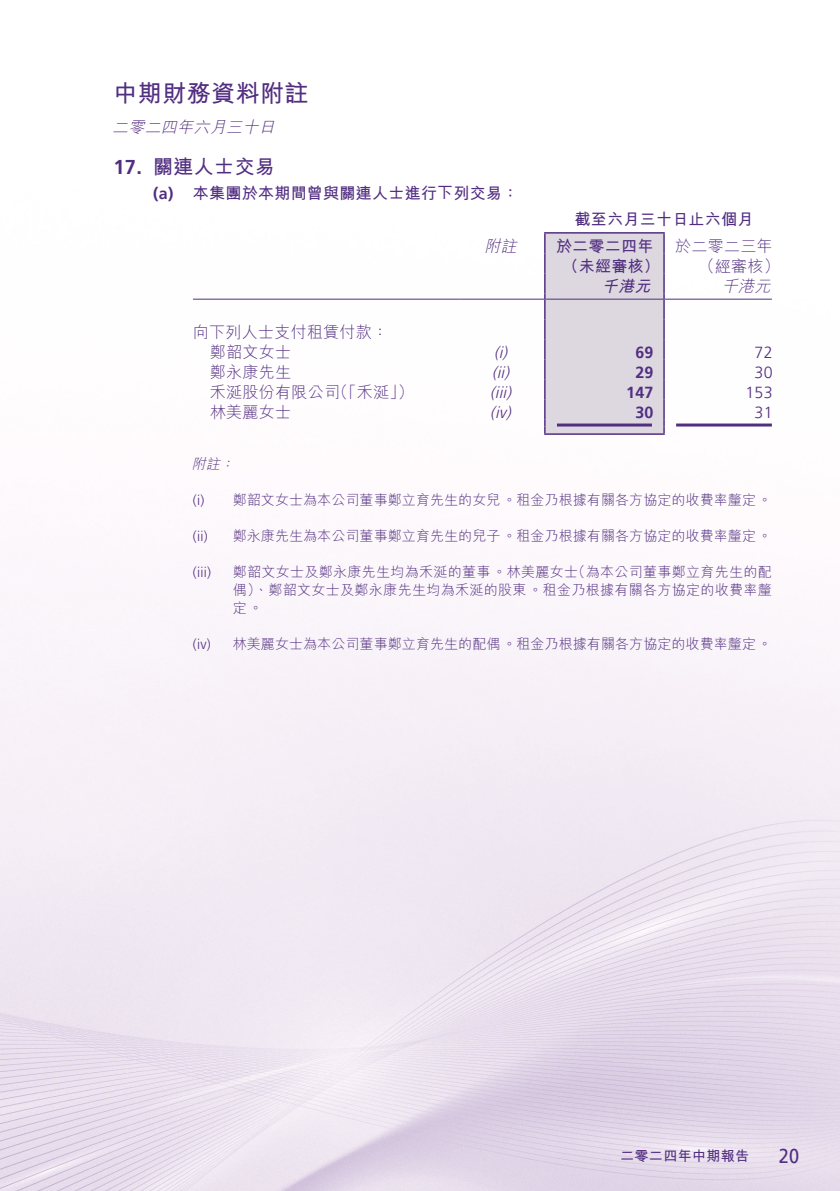
<style>
.page{position:relative;width:840px;height:1191px;background:#fff}
.page>*{position:absolute;margin:0;border:0;box-sizing:border-box;transform-origin:0 0}
.t1{font:700 24px "M Hei HK";letter-spacing:.015em;color:#522e81}
.t2{font:700 20px "M Hei HK";letter-spacing:.015em;color:#522e81}
.t3{font:700 20px "Frutiger LT Pro";color:#522e81}
.t4{font:20px "Frutiger LT Pro";color:#522e81;scale:.9 1}
.t5{font:300 16px "M Hei HK";letter-spacing:.015em;color:#522e81}
.t6{font:700 16px "M Hei HK";letter-spacing:.015em;color:#522e81}
.t7{font:italic 300 16px "Frutiger LT Pro";color:#522e81}
.t8{font:italic 300 16px "M Hei HK";color:#522e81}
.t9{font:700 16px "Frutiger LT Pro";letter-spacing:.015em;color:#522e81}
.t10{font:300 16px "Frutiger LT Pro";letter-spacing:.015em;color:#522e81}
.t11{font:italic 700 16px "M Hei HK";color:#522e81}
.t12{font:300 14px "M Hei HK";letter-spacing:.005em;color:#522e81}
.t13{font:300 14px/18px "M Hei HK";letter-spacing:.025em;color:#522e81}
.t14{font:300 14px "Frutiger LT Pro";color:#522e81}
.t15{font:700 14px "M Hei HK";letter-spacing:.025em;color:#522e81}
.t16{font:italic 300 14px "M Hei HK";color:#522e81}
</style>
<div class="page">
<img style="left:1px;top:232px;width:838px;height:959px">
<hr style="left:544px;top:232px;width:120px;height:2px;background:#522e81">
<hr style="left:544px;top:433px;width:120px;height:2px;background:#522e81">
<div style="left:544px;top:233px;width:120px;height:201px;background:#ddd8e0"></div>
<hr style="left:193px;top:299px;width:266px;height:1px;background:#522e81">
<hr style="left:459px;top:299px;width:85px;height:1px;background:#522e81">
<hr style="left:545px;top:299px;width:118px;height:1px;background:#522e81">
<hr style="left:664px;top:299px;width:107px;height:1px;background:#522e81">
<hr style="left:556px;top:423px;width:95px;height:3px;background:#522e81">
<hr style="left:675px;top:423px;width:96px;height:3px;background:#522e81">
<h1 class="t1" style="left:113px;top:76px;width:196px">中期財務資料附註</h1>
<p class="t8" style="left:112px;top:116px;width:169px">二零二四年六月三十日</p>
<h2 class="t2" style="left:153px;top:152px;width:123px">關連人士交易</h2>
<h2 class="t3" style="left:113px;top:155px;width:30px">17.</h2>
<p class="t9" style="left:153px;top:184px;width:22px">a( )</p>
<p class="t6" style="left:193px;top:182px;width:327px">本集團於本期間曾與關連人士進行下列交易：</p>
<p class="t8" style="left:484px;top:234px;width:39px">附註</p>
<p class="t6" style="left:574px;top:208px;width:180px">截至六月三十日止六個月</p>
<p class="t5" style="left:674px;top:234px;width:99px">於二零二三年</p>
<p class="t6" style="left:555px;top:234px;width:99px">於二零二四年</p>
<p class="t6" style="left:562px;top:254px;width:99px">（未經審核）</p>
<p class="t5" style="left:698px;top:254px;width:83px">（經審核(</p>
<p class="t11" style="left:601px;top:274px;width:55px">千港元</p>
<p class="t8" style="left:721px;top:274px;width:55px">千港元</p>
<p class="t5" style="left:193px;top:320px;width:196px">向下列人士支付租賃付款：</p>
<p class="t5" style="left:210px;top:340px;width:83px">鄭韶文女士</p>
<p class="t7" style="left:493px;top:343px;width:19px">(i(</p>
<p class="t9" style="left:635px;top:342px;width:20px">69</p>
<p class="t10" style="left:754px;top:343px;width:20px">72</p>
<p class="t5" style="left:210px;top:360px;width:83px">鄭永康先生</p>
<p class="t7" style="left:492px;top:363px;width:23px">(i i(</p>
<p class="t9" style="left:635px;top:362px;width:20px">29</p>
<p class="t10" style="left:754px;top:363px;width:20px">30</p>
<p class="t5" style="left:332px;top:380px;width:83px">（「禾涎」）</p>
<p class="t7" style="left:490px;top:383px;width:10px">(</p>
<p class="t5" style="left:210px;top:380px;width:131px">禾涎股份有限公司</p>
<p class="t7" style="left:506px;top:383px;width:10px">(</p>
<p class="t7" style="left:494px;top:383px;width:17px">iii</p>
<p class="t9" style="left:625px;top:382px;width:29px">147</p>
<p class="t10" style="left:745px;top:383px;width:29px">153</p>
<p class="t5" style="left:210px;top:400px;width:83px">林美麗女士</p>
<p class="t7" style="left:490px;top:403px;width:22px">i v(</p>
<p class="t7" style="left:506px;top:403px;width:10px">(</p>
<p class="t9" style="left:635px;top:402px;width:20px">30</p>
<p class="t10" style="left:754px;top:403px;width:20px">31</p>
<p class="t16" style="left:192px;top:454px;width:34px">附註</p>
<p class="t16" style="left:220px;top:454px;width:20px">：</p>
<p class="t14" style="left:193px;top:492px;width:13px">) i(</p>
<p class="t12" style="left:232px;top:490px;width:540px">鄭韶文女士為本公司董事鄭立育先生的女兒。租金乃根據有關各方協定的收費率釐定。</p>
<p class="t14" style="left:193px;top:528px;width:16px">i i( )</p>
<p class="t12" style="left:232px;top:526px;width:540px">鄭永康先生為本公司董事鄭立育先生的兒子。租金乃根據有關各方協定的收費率釐定。</p>
<p class="t14" style="left:193px;top:564px;width:20px">(iii)</p>
<p class="t13" style="left:571px;top:562px;width:202px">（為本公司董事鄭立育先生的配</p>
<p class="t13" style="left:232px;top:562px;width:347px">鄭韶文女士及鄭永康先生均為禾涎的董事。林美麗女士</p>
<p class="t14" style="left:193px;top:636px;width:19px">i v( )</p>
<p class="t13" style="left:232px;top:580px;width:540px">偶）、鄭韶文女士及鄭永康先生均為禾涎的股東。租金乃根據有關各方協定的收費率釐定。</p>
<p class="t12" style="left:232px;top:634px;width:540px">林美麗女士為本公司董事鄭立育先生的配偶。租金乃根據有關各方協定的收費率釐定。</p>
<p class="t15" style="left:620px;top:1145px;width:130px">二零二四年中期報告</p>
<h2 class="t4" style="left:778px;top:1144px;width:24px">20</h2>
</div>
